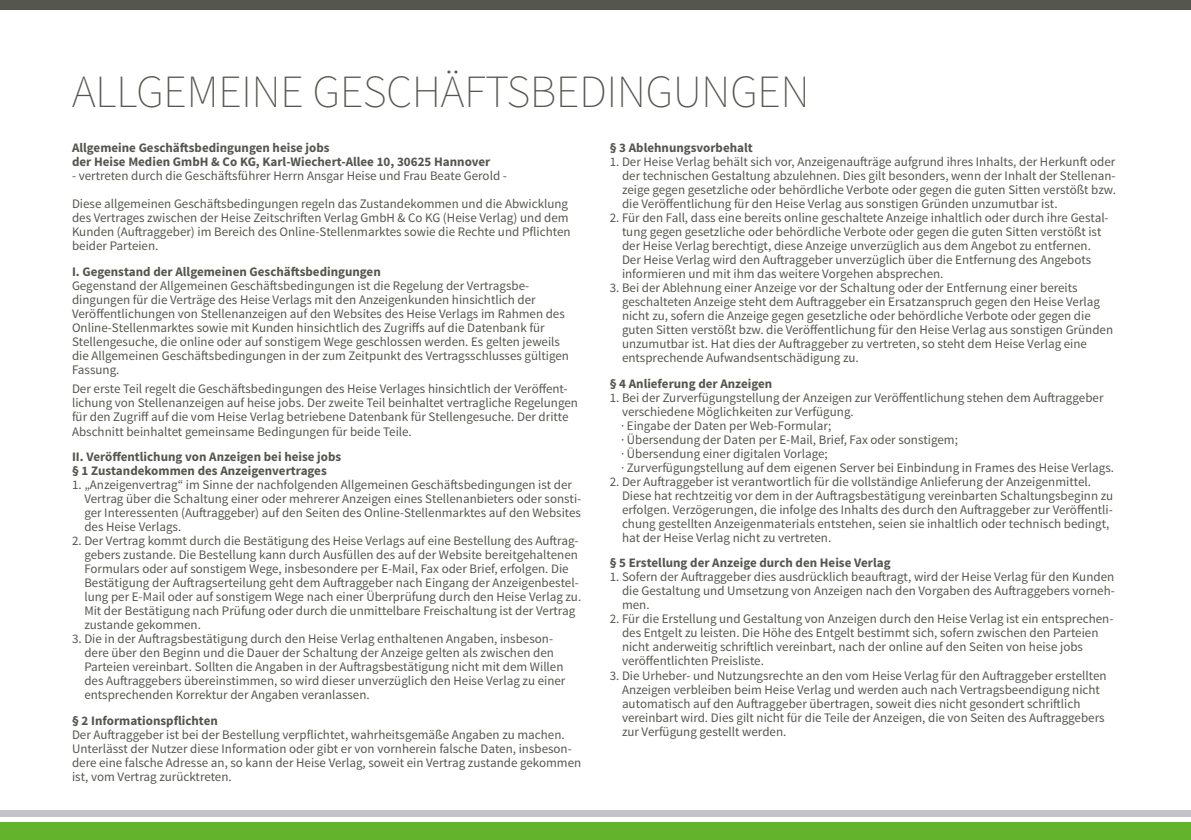
<style>
.page{position:relative;width:1191px;height:840px;background:#fff}
.page>*{position:absolute;margin:0;border:0;box-sizing:border-box;transform-origin:0 0}
.t1{font:200 46px "Source Sans Pro";color:#565650}
.t2{font:13px/14px "Source Sans Pro";color:#565650}
.t3{font:700 13px/14px "Source Sans Pro";color:#565650}
</style>
<div class="page">
<div style="left:0;top:0;width:1191px;height:10px;background:#565650"></div>
<div style="left:0;top:822px;width:1191px;height:17px;background:#64b32c"></div>
<div style="left:0;top:809px;width:1191px;height:7px;background:#c5c3ca"></div>
<h1 class="t1" style="left:72px;top:64px;width:739px">ALLGEMEINE GESCHÄFTSBEDINGUNGEN</h1>
<p class="t3" style="left:72px;top:141px;width:420px">Allgemeine Geschäftsbedingungen heise jobs<br>der Heise Medien GmbH &amp; Co KG, Karl-Wiechert-Allee 10, 30625 Hannover</p>
<p class="t2" style="left:72px;top:162px;width:497px;line-height:28px">- vertreten durch die Geschäftsführer Herrn Ansgar Heise und Frau Beate Gerold -<br>Diese allgemeinen Geschäftsbedingungen regeln das Zustandekommen und die Abwicklung</p>
<p class="t2" style="left:72px;top:211px;width:500px">des Vertrages zwischen der Heise Zeitschriften Verlag GmbH &amp; Co KG (Heise Verlag) und dem<br>Kunden (Auftraggeber) im Bereich des Online-Stellenmarktes sowie die Rechte und Pflichten beider Parteien.</p>
<p class="t3" style="left:72px;top:265px;width:310px">I. Gegenstand der Allgemeinen Geschäftsbedingungen</p>
<p class="t2" style="left:72px;top:278px;width:498px">Gegenstand der Allgemeinen Geschäftsbedingungen ist die Regelung der Vertragsbe&shy;dingungen für die Verträge des Heise Verlags mit den Anzeigenkunden hinsichtlich der Veröffentlichungen von Stellenanzeigen auf den Websites des Heise Verlags im Rahmen des Online-Stellenmarktes sowie mit Kunden hinsichtlich des Zugriffs auf die Datenbank für Stellengesuche, die online oder auf sonstigem Wege geschlossen werden. Es gelten jeweils die Allgemeinen Geschäftsbedingungen in der zum Zeitpunkt des Vertragsschlusses gültigen Fassung.</p>
<p class="t2" style="left:72px;top:382px;width:507px">Der erste Teil regelt die Geschäftsbedingungen des Heise Verlages hinsichtlich der Veröffent&shy;lichung von Stellenanzeigen auf heise jobs. Der zweite Teil beinhaltet vertragliche Regelungen für den Zugriff auf die vom Heise Verlag betriebene Datenbank für Stellengesuche. Der dritte Abschnitt beinhaltet gemeinsame Bedingungen für beide Teile.</p>
<p class="t3" style="left:72px;top:450px;width:271px">II. Veröffentlichung von Anzeigen bei heise jobs § 1 Zustandekommen des Anzeigenvertrages</p>
<p class="t2" style="left:84px;top:477px;width:498px;text-indent:-12px">1. „Anzeigenvertrag“ im Sinne der nachfolgenden Allgemeinen Geschäftsbedingungen ist der Vertrag über die Schaltung einer oder mehrerer Anzeigen eines Stellenanbieters oder sonsti&shy;ger Interessenten (Auftraggeber) auf den Seiten des Online-Stellenmarktes auf den Websites des Heise Verlags.</p>
<p class="t2" style="left:84px;top:533px;width:498px;text-indent:-12px">2. Der Vertrag kommt durch die Bestätigung des Heise Verlags auf eine Bestellung des Auftrag&shy;gebers zustande. Die Bestellung kann durch Ausfüllen des auf der Website bereitgehaltenen Formulars oder auf sonstigem Wege, insbesondere per E-Mail, Fax oder Brief, erfolgen. Die Bestätigung der Auftragserteilung geht dem Auftraggeber nach Eingang der Anzeigenbestel&shy;lung per E-Mail oder auf sonstigem Wege nach einer Überprüfung durch den Heise Verlag zu.<br>Mit der Bestätigung nach Prüfung oder durch die unmittelbare Freischaltung ist der Vertrag zustande gekommen.</p>
<p class="t2" style="left:84px;top:631px;width:482px;text-indent:-12px">3. Die in der Auftragsbestätigung durch den Heise Verlag enthaltenen Angaben, insbeson&shy;dere über den Beginn und die Dauer der Schaltung der Anzeige gelten als zwischen den Parteien vereinbart. Sollten die Angaben in der Auftragsbestätigung nicht mit dem Willen des Auftraggebers übereinstimmen, so wird dieser unverzüglich den Heise Verlag zu einer entsprechenden Korrektur der Angaben veranlassen.</p>
<p class="t3" style="left:72px;top:713px;width:147px">§ 2 Informationspflichten</p>
<p class="t2" style="left:72px;top:727px;width:511px">Der Auftraggeber ist bei der Bestellung verpflichtet, wahrheitsgemäße Angaben zu machen.<br>Unterlässt der Nutzer diese Information oder gibt er von vornherein falsche Daten, insbeson&shy;dere eine falsche Adresse an, so kann der Heise Verlag, soweit ein Vertrag zustande gekommen ist, vom Vertrag zurücktreten.</p>
<p class="t3" style="left:609px;top:141px;width:145px">§ 3 Ablehnungsvorbehalt</p>
<p class="t2" style="left:622px;top:155px;width:495px;text-align:justify;text-indent:-12px">1. Der Heise Verlag behält sich vor, Anzeigenaufträge aufgrund ihres Inhalts, der Herkunft oder der technischen Gestaltung abzulehnen. Dies gilt besonders, wenn der Inhalt der Stellenan&shy;zeige gegen gesetzliche oder behördliche Verbote oder gegen die guten Sitten verstößt bzw. die Veröffentlichung für den Heise Verlag aus sonstigen Gründen unzumutbar ist.</p>
<p class="t2" style="left:622px;top:211px;width:488px;text-indent:-12px">2. Für den Fall, dass eine bereits online geschaltete Anzeige inhaltlich oder durch ihre Gestal&shy;tung gegen gesetzliche oder behördliche Verbote oder gegen die guten Sitten verstößt ist der Heise Verlag berechtigt, diese Anzeige unverzüglich aus dem Angebot zu entfernen.<br>Der Heise Verlag wird den Auftraggeber unverzüglich über die Entfernung des Angebots informieren und mit ihm das weitere Vorgehen absprechen.</p>
<p class="t2" style="left:622px;top:281px;width:492px;text-indent:-12px">3. Bei der Ablehnung einer Anzeige vor der Schaltung oder der Entfernung einer bereits geschalteten Anzeige steht dem Auftraggeber ein Ersatzanspruch gegen den Heise Verlag nicht zu, sofern die Anzeige gegen gesetzliche oder behördliche Verbote oder gegen die guten Sitten verstößt bzw. die Veröffentlichung für den Heise Verlag aus sonstigen Gründen unzumutbar ist. Hat dies der Auftraggeber zu vertreten, so steht dem Heise Verlag eine entsprechende Aufwandsentschädigung zu.</p>
<p class="t3" style="left:609px;top:377px;width:164px">§ 4 Anlieferung der Anzeigen</p>
<p class="t2" style="left:621px;top:390px;width:494px;text-indent:-11px">1. Bei der Zurverfügungstellung der Anzeigen zur Veröffentlichung stehen dem Auftraggeber verschiedene Möglichkeiten zur Verfügung.<br>· Eingabe der Daten per Web-Formular;<br>· Übersendung der Daten per E-Mail, Brief, Fax oder sonstigem;<br>· Übersendung einer digitalen Vorlage;<br>· Zurverfügungstellung auf dem eigenen Server bei Einbindung in Frames des Heise Verlags.</p>
<p class="t2" style="left:622px;top:474px;width:493px;text-indent:-12px">2. Der Auftraggeber ist verantwortlich für die vollständige Anlieferung der Anzeigenmittel.<br>Diese hat rechtzeitig vor dem in der Auftragsbestätigung vereinbarten Schaltungsbeginn zu erfolgen. Verzögerungen, die infolge des Inhalts des durch den Auftraggeber zur Veröffentli&shy;chung gestellten Anzeigenmaterials entstehen, seien sie inhaltlich oder technisch bedingt, hat der Heise Verlag nicht zu vertreten.</p>
<p class="t3" style="left:609px;top:556px;width:282px">§ 5 Erstellung der Anzeige durch den Heise Verlag</p>
<p class="t2" style="left:622px;top:570px;width:494px;text-align:justify;text-indent:-12px">1. Sofern der Auftraggeber dies ausdrücklich beauftragt, wird der Heise Verlag für den Kunden die Gestaltung und Umsetzung von Anzeigen nach den Vorgaben des Auftraggebers vorneh&shy;men.</p>
<p class="t2" style="left:622px;top:612px;width:493px;text-indent:-12px">2. Für die Erstellung und Gestaltung von Anzeigen durch den Heise Verlag ist ein entsprechen&shy;des Entgelt zu leisten. Die Höhe des Entgelt bestimmt sich, sofern zwischen den Parteien nicht anderweitig schriftlich vereinbart, nach der online auf den Seiten von heise jobs veröffentlichten Preisliste.</p>
<p class="t2" style="left:622px;top:668px;width:486px;text-indent:-12px">3. Die Urheber- und Nutzungsrechte an den vom Heise Verlag für den Auftraggeber erstellten Anzeigen verbleiben beim Heise Verlag und werden auch nach Vertragsbeendigung nicht automatisch auf den Auftraggeber übertragen, soweit dies nicht gesondert schriftlich vereinbart wird. Dies gilt nicht für die Teile der Anzeigen, die von Seiten des Auftraggebers zur Verfügung gestellt werden.</p>
</div>
